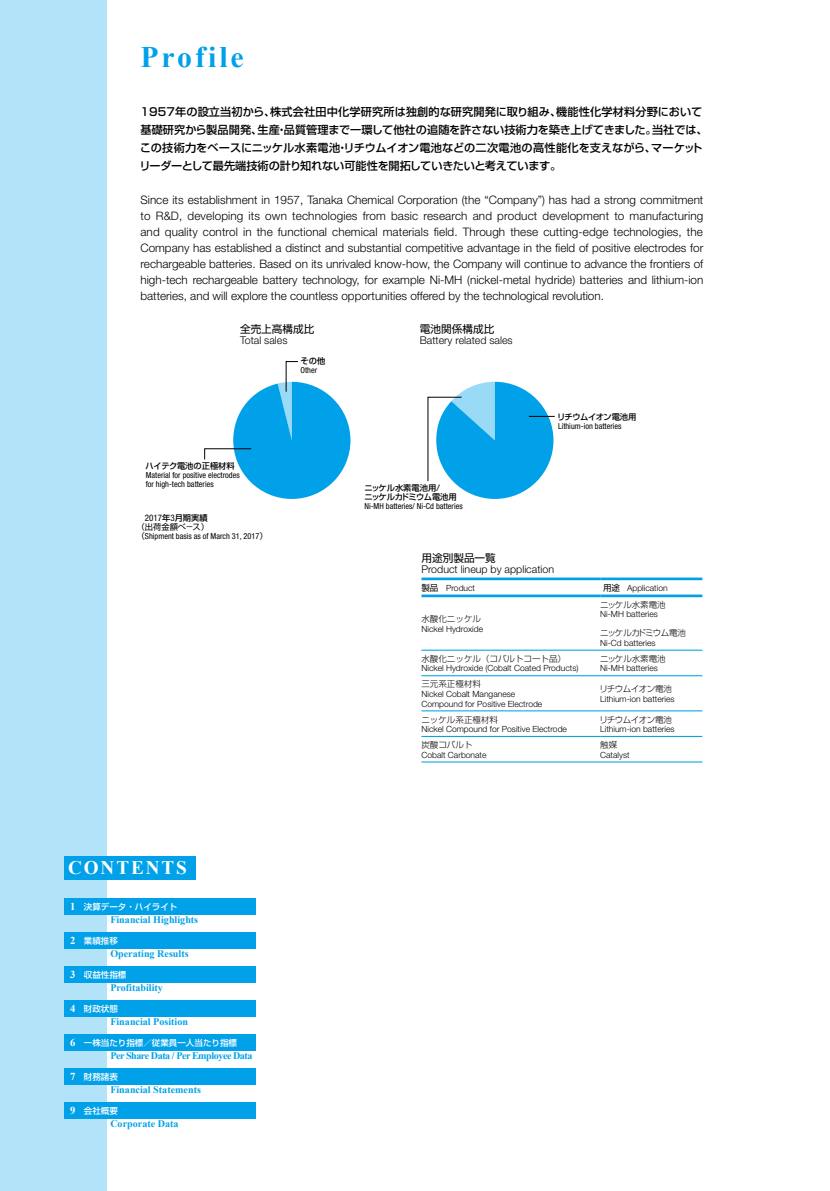
<style>
.page{position:relative;width:830px;height:1191px;background:#fff}
.page>*{position:absolute;margin:0;border:0;box-sizing:border-box;transform-origin:0 0}
.t1{font:700 29.7px "Times New Roman";letter-spacing:.1em;color:#00a1e9}
.t2{font:700 19.2px "Times New Roman";letter-spacing:.1em;color:#fff}
.t3{font:300 11.7px/15.9px "Helvetica Neue";color:#000;text-align:justify}
.t4{font:500 11.1px/18px "Shin Go Pr 5";color:#000}
.t5{font:300 10.65px "Helvetica Neue";color:#000}
.t6{font:10.65px "Shin Go Pr 5";color:#000}
.t7{font:700 10.05px "Times New Roman";color:#00a1e9}
.t8{font:700 10.05px "Times New Roman";letter-spacing:-.045em;color:#00a1e9}
.t9{font:condensed 9px "Helvetica Neue";color:#000}
.t10{font:300 8.55px/9.6px "Helvetica Neue";color:#000}
.t11{font:300 8.55px "Shin Go Pr 5";color:#000}
.t12{font:500 8.55px "Shin Go Pr 5";color:#fff}
.t13{font:300 8.55px "Shin Go Pr 5";letter-spacing:-.06em;color:#000}
.t14{font:300 8.55px "Shin Go Pr 5";letter-spacing:-.08em;color:#000}
.t15{font:condensed 8.25px/9px "Helvetica Neue";color:#000}
.t16{font:500 8.25px/9px "Shin Go Pr 5";letter-spacing:-.02em;color:#000}
.t17{font:500 8.25px "Shin Go Pr 5";color:#000}
.t18{font:500 8.25px "Shin Go Pr 5";letter-spacing:-.055em;color:#000}
.t19{font:8.25px "Shin Go Pr 5";color:#000}
.s1{font-family:"Shin Go Pr 5";font-weight:500;font-stretch:normal;font-size:8.25px}
.s2{font-family:"Shin Go Pr 5";font-stretch:normal}
.s3{font-family:"Shin Go Pr 5";font-weight:400}
.s4{font-family:"Times New Roman";font-weight:700;font-size:10.65px}
</style>
<div class="page">
<div style="left:0;top:0;width:106px;height:1191px;background:#b3e3f8"></div>
<div style="left:64px;top:856px;width:132px;height:23px;background:#00a1e9"></div>
<div style="left:64px;top:898px;width:191px;height:16px;background:#00a1e9"></div>
<div style="left:64px;top:932px;width:191px;height:16px;background:#00a1e9"></div>
<div style="left:64px;top:966px;width:191px;height:16px;background:#00a1e9"></div>
<div style="left:64px;top:1000px;width:191px;height:16px;background:#00a1e9"></div>
<div style="left:64px;top:1034px;width:191px;height:16px;background:#00a1e9"></div>
<div style="left:64px;top:1068px;width:191px;height:16px;background:#00a1e9"></div>
<div style="left:64px;top:1102px;width:191px;height:16px;background:#00a1e9"></div>
<svg style="left:204px;top:361px;width:146px;height:138px"></svg>
<svg style="left:427px;top:382px;width:127px;height:117px"></svg>
<hr style="left:421px;top:577px;width:179px;height:3px;background:#00a1e9">
<hr style="left:600px;top:577px;width:102px;height:3px;background:#00a1e9">
<hr style="left:421px;top:594px;width:179px;height:3px;background:#00a1e9">
<hr style="left:600px;top:594px;width:102px;height:3px;background:#00a1e9">
<hr style="left:421px;top:649px;width:179px;height:1px;background:#00a1e9">
<hr style="left:600px;top:649px;width:102px;height:1px;background:#00a1e9">
<hr style="left:421px;top:675px;width:179px;height:1px;background:#00a1e9">
<hr style="left:600px;top:675px;width:102px;height:1px;background:#00a1e9">
<hr style="left:421px;top:710px;width:179px;height:1px;background:#00a1e9">
<hr style="left:600px;top:710px;width:102px;height:1px;background:#00a1e9">
<hr style="left:421px;top:736px;width:179px;height:1px;background:#00a1e9">
<hr style="left:600px;top:736px;width:102px;height:1px;background:#00a1e9">
<hr style="left:421px;top:761px;width:179px;height:1px;background:#00a1e9">
<hr style="left:600px;top:761px;width:102px;height:1px;background:#00a1e9">
<h1 class="t1" style="left:140px;top:37px;width:105px">Profile</h1>
<p class="t4" style="left:139px;top:102px;width:569px">1957年の設立当初から、株式会社田中化学研究所は独創的な研究開発に取り組み、機能性化学材料分野において基礎研究から製品開発、生産・品質管理まで一環して他社の追随を許さない技術力を築き上げてきました。当社では、この技術力をベースにニッケル水素電池・リチウムイオン電池などの二次電池の高性能化を支えながら、マーケットリーダーとして最先端技術の計り知れない可能性を開拓していきたいと考えています。</p>
<p class="t3" style="left:140px;top:191px;width:564px">Since its establishment in 1957, Tanaka Chemical Corporation (the “Company”) has had a strong commitment to R&amp;D, developing its own technologies from basic research and product development to manufacturing and quality control in the functional chemical materials field. Through these cutting-edge technologies, the Company has established a distinct and substantial competitive advantage in the field of positive electrodes for rechargeable batteries. Based on its unrivaled know-how, the Company will continue to advance the frontiers of high-tech rechargeable battery technology, for example Ni-MH (nickel-metal hydride) batteries and lithium-ion batteries, and will explore the countless opportunities offered by the technological revolution.</p>
<p class="t6" style="left:240px;top:320px;width:76px">全売上高構成比</p>
<p class="t6" style="left:419px;top:320px;width:76px">電池関係構成比</p>
<p class="t5" style="left:240px;top:334px;width:49px">Total sales</p>
<p class="t5" style="left:419px;top:334px;width:94px">Battery related sales</p>
<p class="t16" style="left:300px;top:356px;width:26px">その他</p>
<p class="t15" style="left:300px;top:365px;width:18px">Other</p>
<p class="t17" style="left:145px;top:459px;width:91px">ハイテク電池の正極材料</p>
<p class="t15" style="left:146px;top:471px;width:95px">Material for positive electrodes for high-tech batteries</p>
<p class="t9" style="left:145px;top:512px;width:64px">2017<span class="s1">年</span>3<span class="s1">月期実績</span></p>
<p class="t19" style="left:137px;top:520px;width:74px">（出荷金額べ－ス）</p>
<p class="t15" style="left:137px;top:531px;width:132px"><span class="s2">（</span>Shipment basis as of March 31, 2017<span class="s2">）</span></p>
<p class="t16" style="left:364px;top:482px;width:94px">ニッケル水素電池用/<br>ニッケルカドミウム電池用</p>
<p class="t15" style="left:364px;top:501px;width:100px">Ni-MH batteries/ Ni-Cd batteries</p>
<p class="t18" style="left:557px;top:410px;width:81px">リチウムイオン電池用</p>
<p class="t15" style="left:557px;top:421px;width:65px">Lithium-ion batteries</p>
<p class="t6" style="left:421px;top:549px;width:76px">用途別製品一覧</p>
<p class="t5" style="left:421px;top:563px;width:134px">Product lineup by application</p>
<p class="t10" style="left:421px;top:583px;width:55px"><span class="s3">製品</span> Product</p>
<p class="t10" style="left:602px;top:583px;width:66px"><span class="s3">用途</span> Application</p>
<p class="t11" style="left:421px;top:611px;width:61px">水酸化ニッケル</p>
<p class="t10" style="left:421px;top:623px;width:63px">Nickel Hydroxide</p>
<p class="t11" style="left:600px;top:597px;width:67px">ニッケル水素電池</p>
<p class="t10" style="left:600px;top:609px;width:59px">Ni-MH batteries</p>
<p class="t14" style="left:600px;top:626px;width:87px">ニッケルカドミウム電池</p>
<p class="t10" style="left:600px;top:638px;width:57px">Ni-Cd batteries</p>
<h2 class="t2" style="left:68px;top:854px;width:120px">CONTENTS</h2>
<p class="t12" style="left:70px;top:899px;width:109px"><span class="s4">1</span> 決算データ・ハイライト</p>
<p class="t12" style="left:70px;top:933px;width:49px"><span class="s4">2</span> 業績推移</p>
<p class="t12" style="left:70px;top:967px;width:58px"><span class="s4">3</span> 収益性指標</p>
<p class="t12" style="left:70px;top:1001px;width:49px"><span class="s4">4</span> 財政状態</p>
<p class="t12" style="left:70px;top:1035px;width:168px"><span class="s4">6</span> 一株当たり指標／従業員一人当たり指標</p>
<p class="t12" style="left:70px;top:1069px;width:49px"><span class="s4">7</span> 財務諸表</p>
<p class="t12" style="left:70px;top:1103px;width:49px"><span class="s4">9</span> 会社概要</p>
<p class="t7" style="left:110px;top:912px;width:89px">Financial Highlights</p>
<p class="t7" style="left:110px;top:946px;width:80px">Operating Results</p>
<p class="t7" style="left:110px;top:981px;width:54px">Profitability</p>
<p class="t7" style="left:110px;top:1015px;width:79px">Financial Position</p>
<p class="t8" style="left:110px;top:1049px;width:144px">Per Share Data / Per Employee Data</p>
<p class="t7" style="left:110px;top:1083px;width:92px">Financial Statements</p>
<p class="t7" style="left:110px;top:1117px;width:70px">Corporate Data</p>
<p class="t11" style="left:421px;top:651px;width:146px">水酸化ニッケル（コバルトコート品）</p>
<p class="t10" style="left:421px;top:663px;width:158px">Nickel Hydroxide (Cobalt Coated Products)</p>
<p class="t11" style="left:600px;top:651px;width:67px">ニッケル水素電池</p>
<p class="t10" style="left:600px;top:663px;width:59px">Ni-MH batteries</p>
<p class="t11" style="left:421px;top:677px;width:61px">三元系正極材料</p>
<p class="t10" style="left:421px;top:689px;width:122px">Nickel Cobalt Manganese<br>Compound for Positive Electrode</p>
<p class="t13" style="left:599px;top:682px;width:74px">リチウムイオン電池</p>
<p class="t10" style="left:600px;top:694px;width:76px">Lithium-ion batteries</p>
<p class="t11" style="left:421px;top:712px;width:78px">ニッケル系正極材料</p>
<p class="t10" style="left:421px;top:724px;width:147px">Nickel Compound for Positive Electrode</p>
<p class="t13" style="left:599px;top:712px;width:74px">リチウムイオン電池</p>
<p class="t10" style="left:600px;top:724px;width:76px">Lithium-ion batteries</p>
<p class="t11" style="left:421px;top:738px;width:53px">炭酸コバルト</p>
<p class="t10" style="left:421px;top:749px;width:67px">Cobalt Carbonate</p>
<p class="t11" style="left:600px;top:738px;width:19px">触媒</p>
<p class="t10" style="left:600px;top:749px;width:31px">Catalyst</p>
</div>
